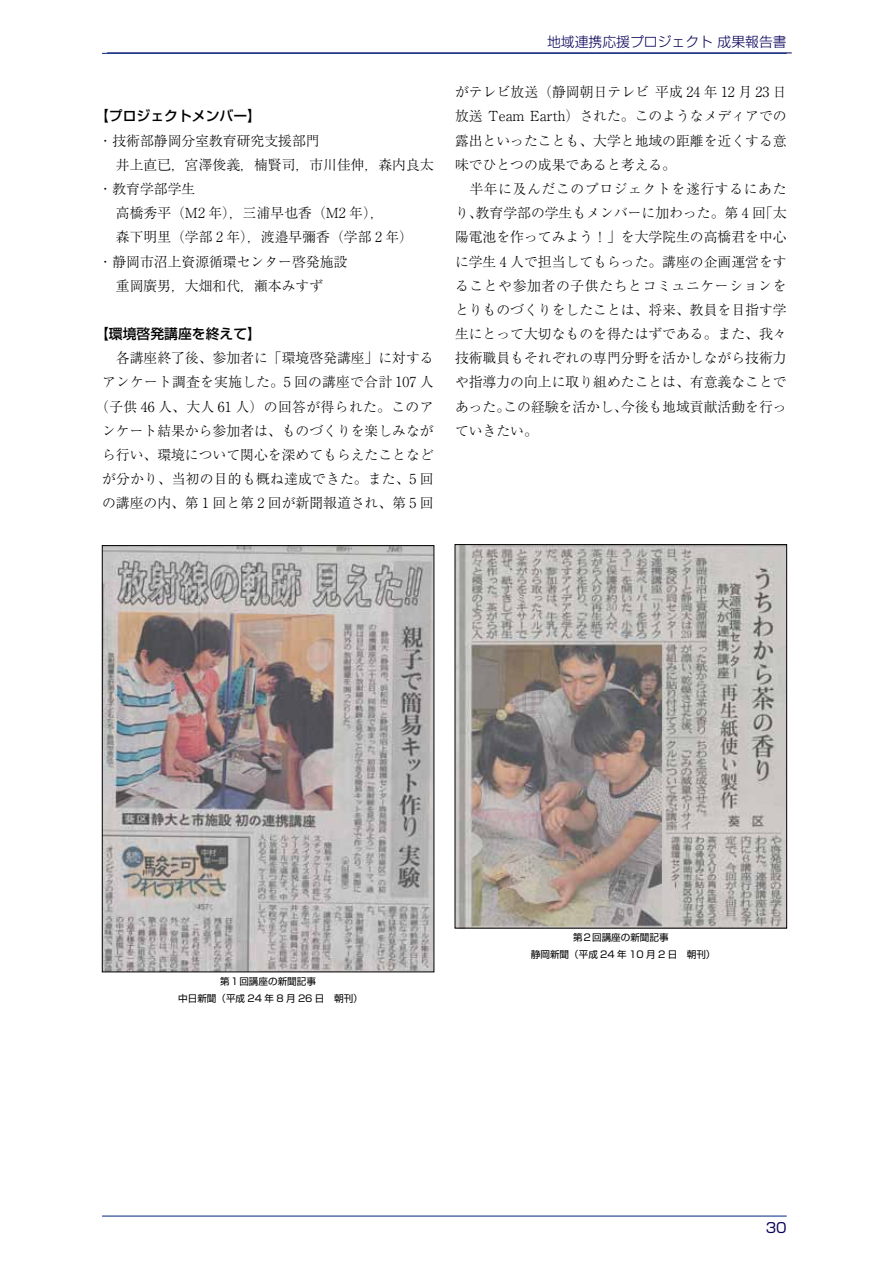
<style>
.page{position:relative;width:893px;height:1263px;background:#fff}
.page>*{position:absolute;margin:0;border:0;box-sizing:border-box;transform-origin:0 0}
.t1{font:300 13.8px/24.2px "Ryumin Pro";color:#000}
.t2{font:500 13.8px "Shin Go Pro";color:#000}
.t3{font:300 13.8px "Shin Go Pro";color:#080059}
.t4{font:13.8px "Shin Go Pro";color:#080059}
.t5{font:9.6px/16.8px "Shin Go Pro";color:#000;text-align:center}
</style>
<div class="page">
<hr style="left:107px;top:53px;width:685px;height:1px;background:#080059">
<hr style="left:102px;top:53px;width:685px;height:1px;background:#0c3388">
<hr style="left:102px;top:1215px;width:685px;height:1px;background:#0c3388">
<img style="left:104px;top:547px;width:328px;height:423px">
<div style="left:102px;top:545px;width:332px;height:427px;border:1px solid #000"></div>
<img style="left:457px;top:546px;width:328px;height:380px">
<div style="left:455px;top:544px;width:332px;height:384px;border:1px solid #000"></div>
<p class="t2" style="left:95px;top:105px;width:167px">【プロジェクトメンバー】</p>
<p class="t1" style="left:99px;top:127px;width:337px">・技術部静岡分室教育研究支援部門<br>　井上直已，宮澤俊義，楠賢司，市川佳伸，森内良太・教育学部学生<br>　高橋秀平（M2 年），三浦早也香（M2 年），<br>　森下明里（学部 2 年），渡邉早彌香（学部 2 年）<br>・静岡市沼上資源循環センター啓発施設<br>　重岡廣男，大畑和代，瀬本みすず</p>
<p class="t2" style="left:95px;top:322px;width:167px">【環境啓発講座を終えて】</p>
<p class="t1" style="left:95px;top:345px;width:340px;text-align:center">　各講座終了後、参加者に「環境啓発講座」に対するアンケート調査を実施した。5 回の講座で合計 107 人（子供 46 人、大人 61 人）の回答が得られた。このアンケート結果から参加者は、ものづくりを楽しみながら行い、環境について関心を深めてもらえたことなどが分かり、当初の目的も概ね達成できた。また、5 回の講座の内、第 1 回と第 2 回が新聞報道され、第 5 回</p>
<p class="t3" style="left:547px;top:31px;width:241px">地域連携応援プロジェクト 成果報告書</p>
<p class="t1" style="left:455px;top:79px;width:333px">がテレビ放送（静岡朝日テレビ 平成 24 年 12 月 23 日放送 Team Earth）された。このようなメディアでの露出といったことも、大学と地域の距離を近くする意味でひとつの成果であると考える。<br>　半年に及んだこのプロジェクトを遂行するにあたり、教育学部の学生もメンバーに加わった。第 4 回「太陽電池を作ってみよう！」を大学院生の高橋君を中心に学生 4 人で担当してもらった。講座の企画運営をすることや参加者の子供たちとコミュニケーションをとりものづくりをしたことは、将来、教員を目指す学生にとって大切なものを得たはずである。また、我々技術職員もそれぞれの専門分野を活かしながら技術力や指導力の向上に取り組めたことは、有意義なことであった。この経験を活かし、今後も地域貢献活動を行っていきたい。</p>
<p class="t5" style="left:178px;top:971px;width:186px">第１回講座の新聞記事<br>中日新聞（平成 24 年 8 月 26 日　朝刊）</p>
<p class="t5" style="left:531px;top:928px;width:186px">第２回講座の新聞記事<br>静岡新聞（平成 24 年 10 月 2 日　朝刊）</p>
<p class="t4" style="left:766px;top:1216px;width:22px">30</p>
</div>
